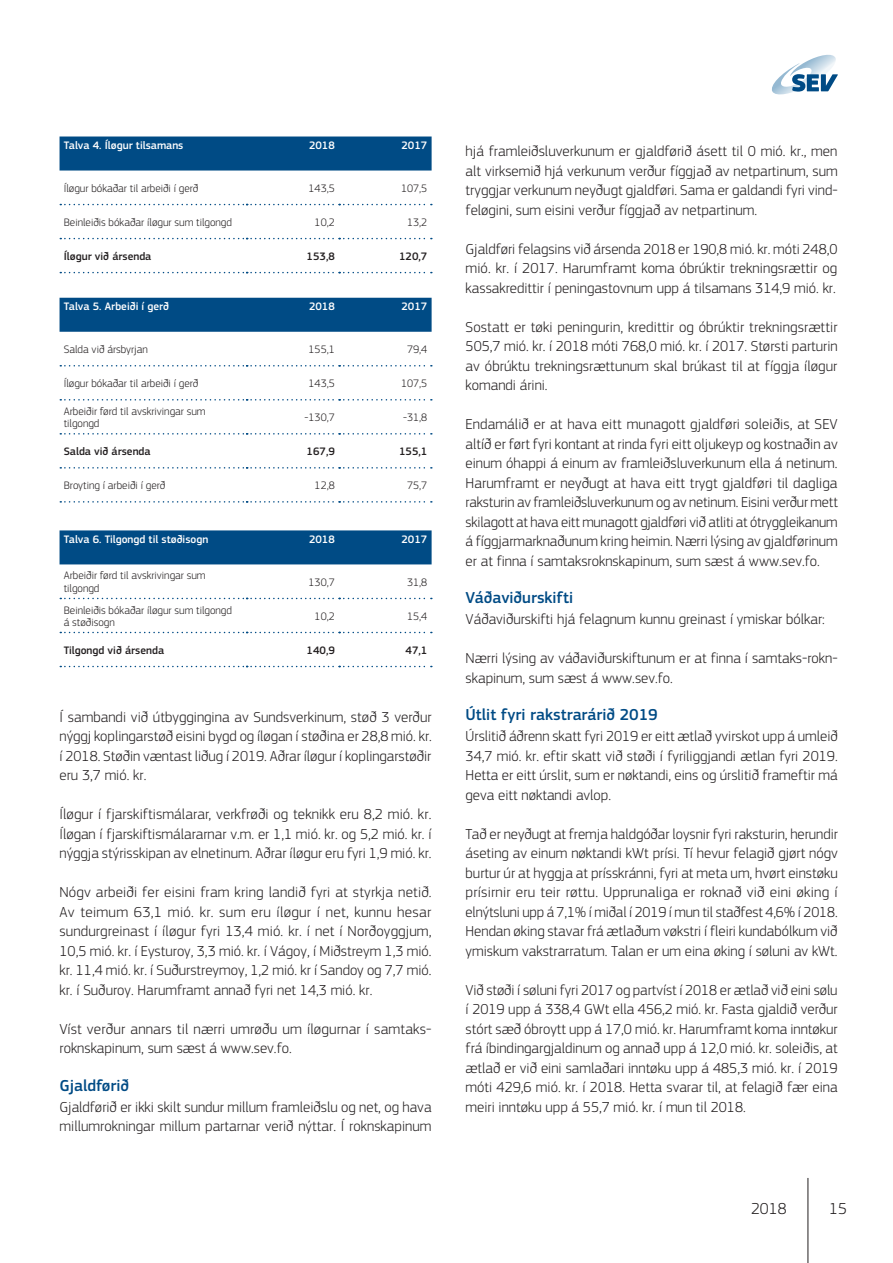
<style>
.page{position:relative;width:893px;height:1263px;background:#fff}
.page>*{position:absolute;margin:0;border:0;box-sizing:border-box;transform-origin:0 0}
.t1{font:500 16.5px "PF Square Sans Pro";color:#004b85}
.t2{font:300 16.5px "PF Square Sans Pro";color:#231f20}
.t3{font:300 15px/19.5px "PF Square Sans Pro";color:#231f20;text-align:justify}
.t4{font:300 11.25px/12.3px "PF Square Sans Pro";color:#231f20}
.t5{font:500 11.25px "PF Square Sans Pro";color:#fff}
.t6{font:500 11.25px "PF Square Sans Pro";color:#231f20}
</style>
<div class="page">
<div style="left:60px;top:298px;width:372px;height:34px;background:#004b85"></div>
<svg style="left:60px;top:501px;width:372px;height:2px"></svg>
<svg style="left:60px;top:467px;width:372px;height:2px"></svg>
<svg style="left:60px;top:365px;width:372px;height:1px"></svg>
<svg style="left:60px;top:399px;width:372px;height:1px"></svg>
<svg style="left:60px;top:433px;width:372px;height:2px"></svg>
<div style="left:60px;top:530px;width:372px;height:34px;background:#004b85"></div>
<svg style="left:60px;top:598px;width:372px;height:1px"></svg>
<svg style="left:60px;top:632px;width:372px;height:1px"></svg>
<svg style="left:60px;top:666px;width:372px;height:1px"></svg>
<div style="left:60px;top:136px;width:372px;height:35px;background:#004b85"></div>
<svg style="left:60px;top:204px;width:372px;height:1px"></svg>
<svg style="left:60px;top:238px;width:372px;height:1px"></svg>
<svg style="left:60px;top:272px;width:372px;height:1px"></svg>
<svg style="left:772px;top:55px;width:66px;height:39px"></svg>
<hr style="left:808px;top:1178px;width:1px;height:85px;background:#231f20">
<p class="t5" style="left:64px;top:139px;width:121px">Talva 4. Íløgur tilsamans</p>
<p class="t5" style="left:309px;top:139px;width:27px">2018</p>
<p class="t5" style="left:401px;top:139px;width:27px">2017</p>
<p class="t4" style="left:64px;top:182px;width:136px">Íløgur bókaðar til arbeiði í gerð</p>
<p class="t4" style="left:309px;top:182px;width:28px">143,5</p>
<p class="t4" style="left:401px;top:182px;width:28px">107,5</p>
<p class="t4" style="left:64px;top:216px;width:170px">Beinleiðis bókaðar íløgur sum tilgongd</p>
<p class="t4" style="left:315px;top:216px;width:22px">10,2</p>
<p class="t4" style="left:407px;top:216px;width:22px">13,2</p>
<p class="t6" style="left:64px;top:250px;width:89px">Íløgur við ársenda</p>
<p class="t6" style="left:307px;top:250px;width:30px">153,8</p>
<p class="t6" style="left:399px;top:250px;width:30px">120,7</p>
<p class="t5" style="left:64px;top:300px;width:107px">Talva 5. Arbeiði í gerð</p>
<p class="t5" style="left:309px;top:300px;width:27px">2018</p>
<p class="t5" style="left:401px;top:300px;width:27px">2017</p>
<p class="t4" style="left:64px;top:343px;width:86px">Salda við ársbyrjan</p>
<p class="t4" style="left:309px;top:343px;width:28px">155,1</p>
<p class="t4" style="left:407px;top:343px;width:22px">79,4</p>
<p class="t4" style="left:64px;top:377px;width:136px">Íløgur bókaðar til arbeiði í gerð</p>
<p class="t4" style="left:309px;top:377px;width:28px">143,5</p>
<p class="t4" style="left:401px;top:377px;width:28px">107,5</p>
<p class="t4" style="left:64px;top:405px;width:143px">Arbeiðir førd til avskrivingar sum tilgongd</p>
<p class="t4" style="left:305px;top:411px;width:32px">-130,7</p>
<p class="t4" style="left:403px;top:411px;width:26px">-31,8</p>
<p class="t6" style="left:64px;top:445px;width:88px">Salda við ársenda</p>
<p class="t6" style="left:307px;top:445px;width:30px">167,9</p>
<p class="t6" style="left:399px;top:445px;width:30px">155,1</p>
<p class="t4" style="left:64px;top:479px;width:103px">Broyting í arbeiði í gerð</p>
<p class="t4" style="left:315px;top:479px;width:22px">12,8</p>
<p class="t4" style="left:407px;top:479px;width:22px">75,7</p>
<p class="t5" style="left:64px;top:533px;width:146px">Talva 6. Tilgongd til støðisogn</p>
<p class="t5" style="left:309px;top:533px;width:27px">2018</p>
<p class="t5" style="left:401px;top:533px;width:27px">2017</p>
<p class="t4" style="left:64px;top:569px;width:143px">Arbeiðir førd til avskrivingar sum tilgongd</p>
<p class="t4" style="left:309px;top:576px;width:28px">130,7</p>
<p class="t4" style="left:407px;top:576px;width:22px">31,8</p>
<p class="t4" style="left:64px;top:604px;width:170px">Beinleiðis bókaðar íløgur sum tilgongd á støðisogn</p>
<p class="t4" style="left:315px;top:610px;width:22px">10,2</p>
<p class="t4" style="left:407px;top:610px;width:22px">15,4</p>
<p class="t6" style="left:64px;top:643px;width:102px">Tilgongd við ársenda</p>
<p class="t6" style="left:307px;top:643px;width:30px">140,9</p>
<p class="t6" style="left:406px;top:643px;width:23px">47,1</p>
<p class="t3" style="left:60px;top:707px;width:374px">Í sambandi við útbyggingina av Sundsverkinum, støð 3 verður nýggj koplingarstøð eisini bygd og íløgan í støðina er 28,8 mió. kr. í 2018. Støðin væntast liðug í 2019. Aðrar íløgur í koplingarstøðir eru 3,7 mió. kr.</p>
<p class="t3" style="left:60px;top:804px;width:374px">Íløgur í fjarskiftismálarar, verkfrøði og teknikk eru 8,2 mió. kr.<br>Íløgan í fjarskiftismálararnar v.m. er 1,1 mió. kr. og 5,2 mió. kr. í nýggja stýrisskipan av elnetinum. Aðrar íløgur eru fyri 1,9 mió. kr.</p>
<p class="t3" style="left:60px;top:882px;width:374px">Nógv arbeiði fer eisini fram kring landið fyri at styrkja netið.<br>Av teimum 63,1 mió. kr. sum eru íløgur í net, kunnu hesar sundurgreinast í íløgur fyri 13,4 mió. kr. í net í Norðoyggjum, 10,5 mió. kr. í Eysturoy, 3,3 mió. kr. í Vágoy, í Miðstreym 1,3 mió. kr. 11,4 mió. kr. í Suðurstreymoy, 1,2 mió. kr í Sandoy og 7,7 mió. kr. í Suðuroy. Harumframt annað fyri net 14,3 mió. kr.</p>
<p class="t3" style="left:60px;top:1019px;width:372px">Víst verður annars til nærri umrøðu um íløgurnar í samtaks&shy;roknskapinum, sum sæst á www.sev.fo.</p>
<p class="t1" style="left:60px;top:1075px;width:71px">Gjaldførið</p>
<p class="t3" style="left:60px;top:1097px;width:374px">Gjaldførið er ikki skilt sundur millum framleiðslu og net, og hava millumrokningar millum partarnar verið nýttar. Í roknskapinum</p>
<p class="t3" style="left:466px;top:141px;width:374px">hjá framleiðsluverkunum er gjaldførið ásett til 0 mió. kr., men alt virksemið hjá verkunum verður fíggjað av netpartinum, sum tryggjar verkunum neyðugt gjaldføri. Sama er galdandi fyri vind&shy;feløgini, sum eisini verður fíggjað av netpartinum.</p>
<p class="t3" style="left:466px;top:239px;width:373px">Gjaldføri felagsins við ársenda 2018 er 190,8 mió. kr. móti 248,0 mió. kr. í 2017. Harumframt koma óbrúktir trekningsrættir og kassakredittir í peningastovnum upp á tilsamans 314,9 mió. kr.</p>
<p class="t3" style="left:466px;top:317px;width:374px">Sostatt er tøki peningurin, kredittir og óbrúktir trekningsrættir 505,7 mió. kr. í 2018 móti 768,0 mió. kr. í 2017. Størsti parturin av óbrúktu trekningsrættunum skal brúkast til at fíggja íløgur komandi árini.</p>
<p class="t3" style="left:466px;top:414px;width:374px;text-align:left">Endamálið er at hava eitt munagott gjaldføri soleiðis, at SEV altíð er ført fyri kontant at rinda fyri eitt oljukeyp og kostnaðin av einum óhappi á einum av framleiðsluverkunum ella á netinum.<br>Harumframt er neyðugt at hava eitt trygt gjaldføri til dagliga raksturin av framleiðsluverkunum og av netinum. Eisini verður mett skilagott at hava eitt munagott gjaldføri við atliti at ótryggleikanum á fíggjarmarknaðunum kring heimin. Nærri lýsing av gjaldførinum er at finna í samtaksroknskapinum, sum sæst á www.sev.fo.</p>
<p class="t1" style="left:466px;top:588px;width:109px">Váðaviðurskifti</p>
<p class="t3" style="left:466px;top:609px;width:361px">Váðaviðurskifti hjá felagnum kunnu greinast í ymiskar bólkar:</p>
<p class="t3" style="left:466px;top:648px;width:373px">Nærri lýsing av váðaviðurskiftunum er at finna í samtaks-rokn&shy;skapinum, sum sæst á www.sev.fo.</p>
<p class="t1" style="left:466px;top:705px;width:194px">Útlit fyri rakstrarárið 2019</p>
<p class="t3" style="left:466px;top:726px;width:374px">Úrslitið áðrenn skatt fyri 2019 er eitt ætlað yvirskot upp á umleið 34,7 mió. kr. eftir skatt við støði í fyriliggjandi ætlan fyri 2019.<br>Hetta er eitt úrslit, sum er nøktandi, eins og úrslitið frameftir má geva eitt nøktandi avlop.</p>
<p class="t3" style="left:466px;top:824px;width:374px;text-align:left">Tað er neyðugt at fremja haldgóðar loysnir fyri raksturin, herundir áseting av einum nøktandi kWt prísi. Tí hevur felagið gjørt nógv burtur úr at hyggja at prísskránni, fyri at meta um, hvørt einstøku prísirnir eru teir røttu. Upprunaliga er roknað við eini øking í elnýtsluni upp á 7,1% í miðal í 2019 í mun til staðfest 4,6% í 2018.<br>Hendan øking stavar frá ætlaðum vøkstri í fleiri kundabólkum við ymiskum vakstrarratum. Talan er um eina øking í søluni av kWt.</p>
<p class="t3" style="left:466px;top:980px;width:374px">Við støði í søluni fyri 2017 og partvíst í 2018 er ætlað við eini sølu í 2019 upp á 338,4 GWt ella 456,2 mió. kr. Fasta gjaldið verður stórt sæð óbroytt upp á 17,0 mió. kr. Harumframt koma inntøkur frá íbindingargjaldinum og annað upp á 12,0 mió. kr. soleiðis, at ætlað er við eini samlaðari inntøku upp á 485,3 mió. kr. í 2019 móti 429,6 mió. kr. í 2018. Hetta svarar til, at felagið fær eina meiri inntøku upp á 55,7 mió. kr. í mun til 2018.</p>
<p class="t2" style="left:751px;top:1199px;width:37px">2018</p>
<p class="t2" style="left:829px;top:1199px;width:19px">15</p>
</div>
